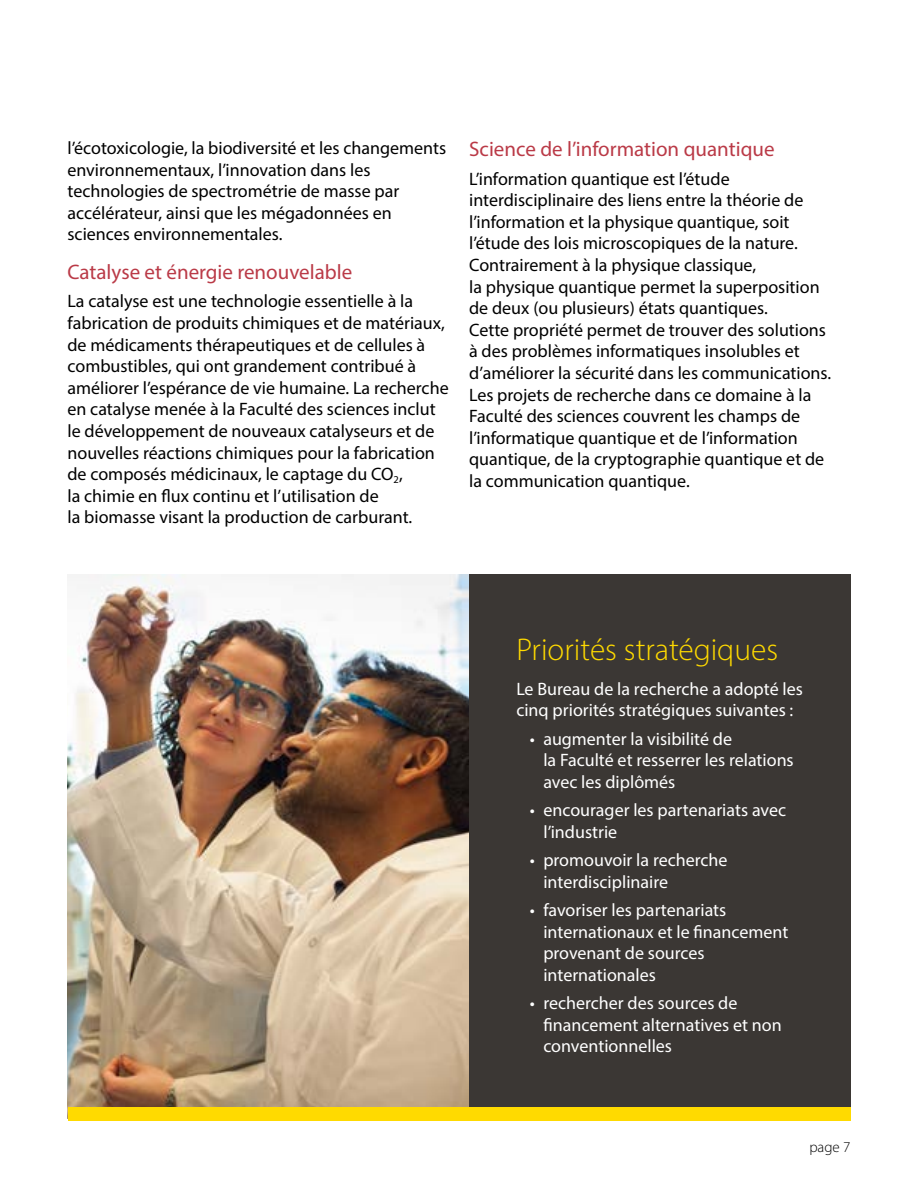
<style>
.page{position:relative;width:918px;height:1188px;background:#fff}
.page>*{position:absolute;margin:0;border:0;box-sizing:border-box;transform-origin:0 0}
.t1{font:300 31.5px "Myriad Pro";color:#ffda00}
.t2{font:21px "Myriad Pro";color:#ba3a47}
.Body_text__P{font:18px/21.6px "Myriad Pro";color:#000}
.Body_text__P-2{font:18px/21.6px "Myriad Pro";color:#fff}
.t3{font:300 15px "Myriad Pro";color:#000}
</style>
<div class="page">
<img style="left:68px;top:575px;width:401px;height:532px">
<div style="left:469px;top:575px;width:381px;height:539px;background:#3b3734"></div>
<div style="left:68px;top:1107px;width:782px;height:13px;background:#ffda00"></div>
<p class="Body_text__P" style="left:68px;top:137px;width:380px">l’écotoxicologie, la biodiversité et les changements environnementaux, l’innovation dans les technologies de spectrométrie de masse par accélérateur, ainsi que les mégadonnées en sciences environnementales.</p>
<h3 class="t2" style="left:68px;top:259px;width:286px">Catalyse et énergie renouvelable</h3>
<p class="Body_text__P" style="left:67px;top:290px;width:383px">La catalyse est une technologie essentielle à la fabrication de produits chimiques et de matériaux, de médicaments thérapeutiques et de cellules à combustibles, qui ont grandement contribué à améliorer l’espérance de vie humaine. La recherche en catalyse menée à la Faculté des sciences inclut le développement de nouveaux catalyseurs et de nouvelles réactions chimiques pour la fabrication de composés médicinaux, le captage du CO<sub>2</sub>,<br>la chimie en flux continu et l’utilisation de<br>la biomasse visant la production de carburant.</p>
<h3 class="t2" style="left:469px;top:136px;width:307px">Science de l’information quantique</h3>
<p class="Body_text__P" style="left:469px;top:167px;width:364px">L’information quantique est l’étude interdisciplinaire des liens entre la théorie de l’information et la physique quantique, soit l’étude des lois microscopiques de la nature.<br>Contrairement à la physique classique,<br>la physique quantique permet la superposition de deux (ou plusieurs) états quantiques.<br>Cette propriété permet de trouver des solutions à des problèmes informatiques insolubles et d’améliorer la sécurité dans les communications.<br>Les projets de recherche dans ce domaine à la Faculté des sciences couvrent les champs de l’informatique quantique et de l’information quantique, de la cryptographie quantique et de la communication quantique.</p>
<h2 class="t1" style="left:516px;top:630px;width:263px">Priorités stratégiques</h2>
<p class="Body_text__P-2" style="left:516px;top:678px;width:288px">Le Bureau de la recherche a adopté les cinq priorités stratégiques suivantes :</p>
<p class="Body_text__P-2" style="left:543px;top:728px;width:252px;text-indent:-14px">• augmenter la visibilité de<br>la Faculté et resserrer les relations avec les diplômés</p>
<p class="Body_text__P-2" style="left:543px;top:799px;width:244px;text-indent:-14px">• encourager les partenariats avec l’industrie</p>
<p class="Body_text__P-2" style="left:543px;top:849px;width:186px;text-indent:-14px">• promouvoir la recherche interdisciplinaire</p>
<p class="Body_text__P-2" style="left:543px;top:899px;width:247px;text-indent:-14px">• favoriser les partenariats internationaux et le financement provenant de sources internationales</p>
<p class="Body_text__P-2" style="left:543px;top:992px;width:240px;text-indent:-14px">• rechercher des sources de financement alternatives et non conventionnelles</p>
<p class="t3" style="left:809px;top:1138px;width:43px">page 7</p>
</div>
